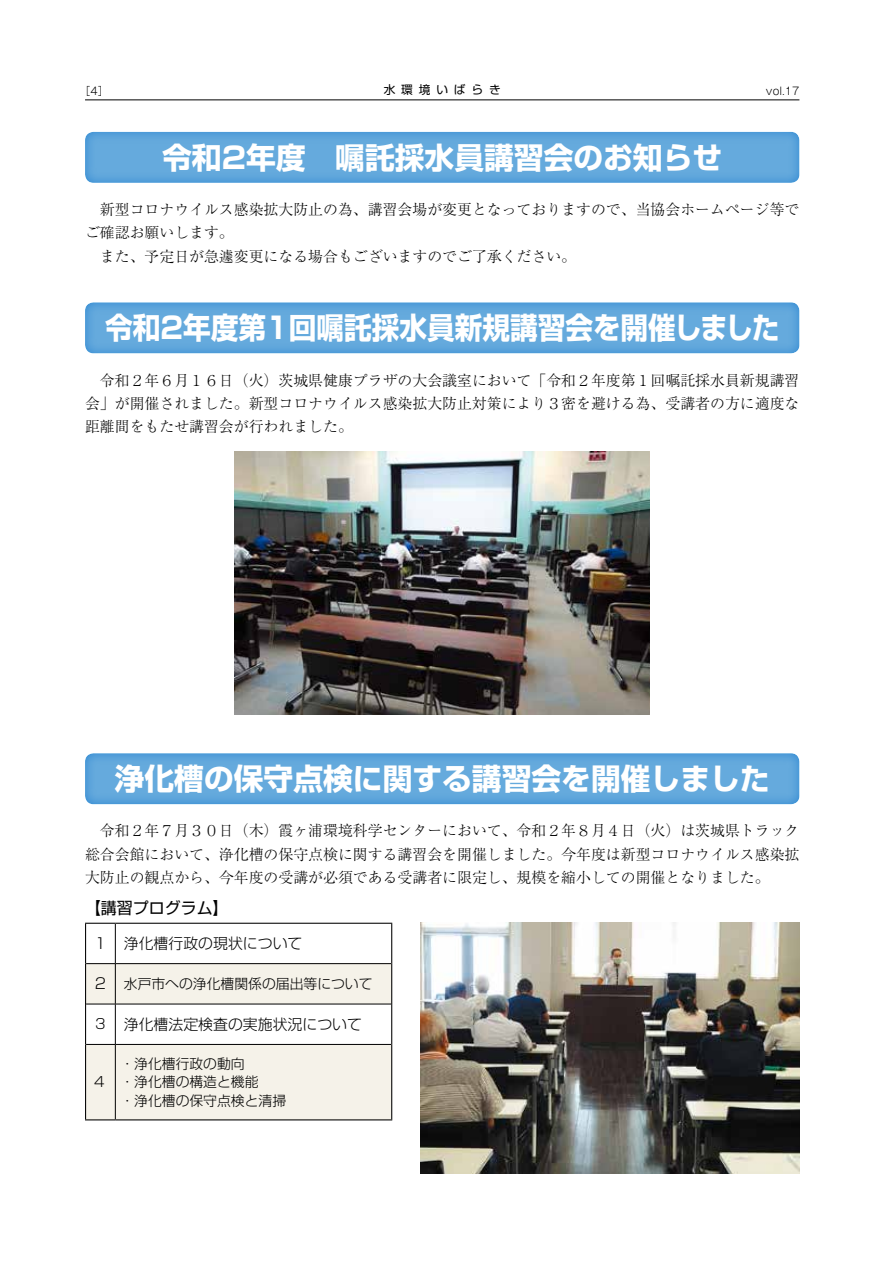
<style>
.page{position:relative;width:893px;height:1263px;background:#fff}
.page>*{position:absolute;margin:0;border:0;box-sizing:border-box;transform-origin:0 0}
.t1{font:700 29.7px "Shin Go Pro";color:#fff}
.t2{font:700 29.7px "Shin Go Pro";color:#fff;scale:.93 1}
.t3{font:15.9px "Shin Go Pro";color:#000}
.t4{font:300 14.85px/23.4px "Ryumin Pro";color:#000;text-align:justify}
.t5{font:300 14.85px "Shin Go Pro";color:#000}
.t6{font:300 13.8px/18.1px "Shin Go Pro";color:#000}
.t7{font:11.7px "Shin Go Pro";letter-spacing:.5em;color:#000}
.t8{font:300 10.65px "Gothic MB101 Pro";color:#000}
.s1{font-size:14.85px}
.s2{font-size:13.8px}
</style>
<div class="page">
<hr style="left:85px;top:100px;width:714px;height:1px;background:#000">
<div style="left:82px;top:129px;width:719px;height:55px;background:#00a0e9;opacity:.6"></div>
<div style="left:82px;top:750px;width:719px;height:56px;background:#00a0e9;opacity:.6"></div>
<div style="left:82px;top:299px;width:719px;height:56px;background:#00a0e9;opacity:.6"></div>
<img style="left:235px;top:451px;width:415px;height:264px">
<img style="left:421px;top:923px;width:378px;height:251px">
<svg style="left:86px;top:964px;width:305px;height:155px;fill:#f5f2e9"></svg>
<hr style="left:115px;top:924px;width:1px;height:39px;background:#000">
<svg style="left:86px;top:963px;width:29px;height:1px"></svg>
<hr style="left:115px;top:963px;width:276px;height:1px;background:#000">
<hr style="left:115px;top:964px;width:1px;height:40px;background:#000">
<svg style="left:86px;top:1004px;width:29px;height:1px"></svg>
<hr style="left:115px;top:1004px;width:276px;height:1px;background:#000">
<hr style="left:115px;top:1004px;width:1px;height:40px;background:#000">
<svg style="left:86px;top:1044px;width:29px;height:1px"></svg>
<hr style="left:115px;top:1044px;width:276px;height:1px;background:#000">
<hr style="left:115px;top:1045px;width:1px;height:74px;background:#000">
<hr style="left:85px;top:924px;width:1px;height:40px;background:#000">
<hr style="left:391px;top:924px;width:1px;height:40px;background:#000">
<hr style="left:85px;top:964px;width:1px;height:40px;background:#000">
<hr style="left:391px;top:964px;width:1px;height:40px;background:#000">
<hr style="left:85px;top:1004px;width:1px;height:40px;background:#000">
<hr style="left:391px;top:1004px;width:1px;height:40px;background:#000">
<hr style="left:85px;top:1044px;width:1px;height:75px;background:#000">
<hr style="left:391px;top:1044px;width:1px;height:75px;background:#000">
<hr style="left:85px;top:1119px;width:30px;height:1px;background:#000">
<hr style="left:115px;top:1119px;width:277px;height:1px;background:#000">
<hr style="left:85px;top:923px;width:30px;height:1px;background:#000">
<hr style="left:115px;top:923px;width:277px;height:1px;background:#000">
<p class="t8" style="left:80px;top:82px;width:30px">［4］</p>
<p class="t7" style="left:384px;top:80px;width:118px">水環境いばらき</p>
<p class="t8" style="left:766px;top:82px;width:35px">vol.17</p>
<h1 class="t1" style="left:162px;top:134px;width:562px">令和2年度　嘱託採水員講習会のお知らせ</h1>
<p class="t4" style="left:85px;top:197px;width:716px;text-align:left">　新型コロナウイルス感染拡大防止の為、講習会場が変更となっておりますので、当協会ホームページ等でご確認お願いします。<br>　また、予定日が急遽変更になる場合もございますのでご了承ください。</p>
<h1 class="t2" style="left:105px;top:304px;width:727px">令和2年度第1回嘱託採水員新規講習会を開催しました</h1>
<p class="t4" style="left:85px;top:367px;width:716px">　令和２年６月１６日（火）茨城県健康プラザの大会議室において「令和２年度第１回嘱託採水員新規講習会」が開催されました。新型コロナウイルス感染拡大防止対策により３密を避ける為、受講者の方に適度な距離間をもたせ講習会が行われました。</p>
<h1 class="t1" style="left:115px;top:755px;width:656px">浄化槽の保守点検に関する講習会を開催しました</h1>
<p class="t4" style="left:85px;top:818px;width:716px">　令和２年７月３０日（木）霞ヶ浦環境科学センターにおいて、令和２年８月４日（火）は茨城県トラック総合会館において、浄化槽の保守点検に関する講習会を開催しました。今年度は新型コロナウイルス感染拡大防止の観点から、今年度の受講が必須である受講者に限定し、規模を縮小しての開催となりました。</p>
<p class="t3" style="left:85px;top:895px;width:145px">【講習プログラム】</p>
<p class="t5" style="left:95px;top:931px;width:209px">1 浄化槽行政の現状について</p>
<p class="t6" style="left:95px;top:973px;width:279px"><span class="s1">2</span> 水戸市への浄化槽関係の届出等について</p>
<p class="t5" style="left:95px;top:1012px;width:268px"><span class="s2">3</span> 浄化槽法定検査の実施状況について</p>
<p class="t6" style="left:94px;top:1071px;width:12px">4</p>
<p class="t6" style="left:120px;top:1053px;width:167px">・浄化槽行政の動向<br>・浄化槽の構造と機能<br>・浄化槽の保守点検と清掃</p>
</div>
